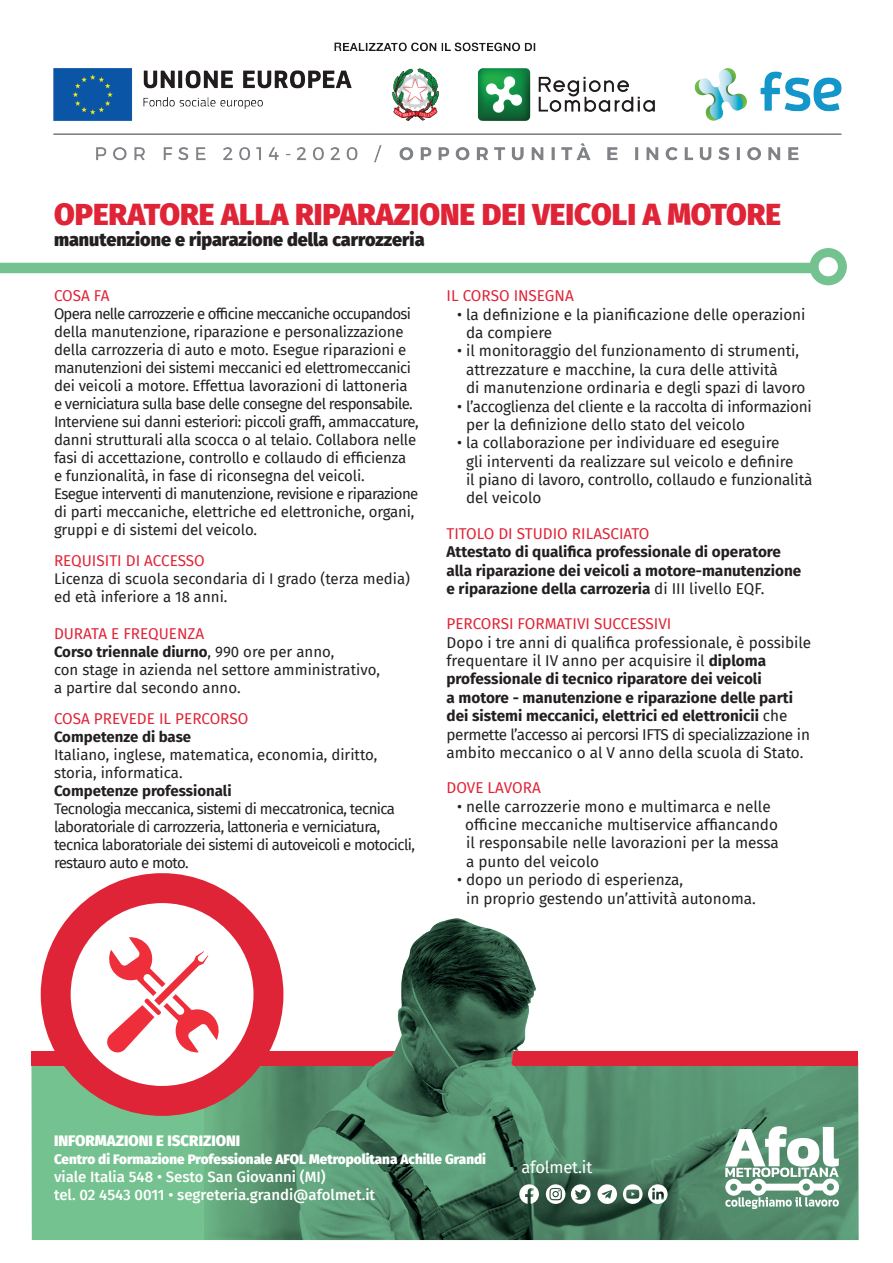
<style>
.page{position:relative;width:893px;height:1263px;background:#fff}
.page>*{position:absolute;margin:0;border:0;box-sizing:border-box;transform-origin:0 0}
.t1{font:900 30px "Fira Sans";color:#e02437}
.t2{font:900 18px "Fira Sans";color:#231f20}
.t3{font:16.5px "Fira Sans";letter-spacing:-.01em;color:#fff}
.t4{font:15.3px/18.3px "Fira Sans";color:#231f20}
.t5{font:15.3px "Fira Sans";color:#e02437}
.t6{font:700 15.3px/18.3px "Fira Sans";color:#231f20}
.t7{font:15.3px/18.3px "Fira Sans";letter-spacing:-.02em;color:#231f20}
.t8{font:15px/18px "Fira Sans";letter-spacing:-.025em;color:#231f20}
.t9{font:15px/18px "Fira Sans";color:#231f20}
.t10{font:500 15px/18px "Fira Sans";color:#fff}
.t11{font:700 15px "Fira Sans";color:#231f20}
.t12{font:900 15px "Fira Sans";color:#fff}
.t13{font:900 13.5px "Fira Sans";color:#fff}
.s1{font-weight:700}
.s2{font-weight:400}
</style>
<div class="page">
<img style="left:53px;top:42px;width:789px;height:121px">
<div style="left:31px;top:1060px;width:827px;height:180px;background:#74c28f"></div>
<img style="left:204px;top:1065px;width:654px;height:175px">
<svg style="left:725px;top:1126px;width:114px;height:83px;background:#a7c4b4"></svg>
<div style="left:31px;top:1051px;width:827px;height:14px;background:#e02437"></div>
<svg style="left:56px;top:888px;width:212px;height:213px"></svg>
<div style="left:41px;top:873px;width:242px;height:243px;border:30px solid #e02437;border-radius:50%"></div>
<img style="left:279px;top:918px;width:410px;height:248px">
<svg style="left:106px;top:937px;width:114px;height:116px"></svg>
<div style="left:0;top:263px;width:812px;height:10px;background:#74c28f"></div>
<div style="left:810px;top:248px;width:37px;height:37px;border:9px solid #74c28f;border-radius:50%"></div>
<svg style="left:519px;top:1184px;width:20px;height:20px"></svg>
<svg style="left:546px;top:1184px;width:19px;height:20px"></svg>
<svg style="left:571px;top:1184px;width:19px;height:20px"></svg>
<svg style="left:623px;top:1184px;width:45px;height:20px"></svg>
<svg style="left:597px;top:1184px;width:20px;height:20px"></svg>
<h1 class="t1" style="left:54px;top:187px;width:729px">OPERATORE ALLA RIPARAZIONE DEI VEICOLI A MOTORE</h1>
<p class="t2" style="left:54px;top:224px;width:372px">manutenzione e riparazione della carrozzeria</p>
<p class="t5" style="left:54px;top:284px;width:57px">COSA FA</p>
<p class="t8" style="left:54px;top:305px;width:366px">Opera nelle carrozzerie e officine meccaniche occupandosi della manutenzione, riparazione e personalizzazione della carrozzeria di auto e moto. Esegue riparazioni e manutenzioni dei sistemi meccanici ed elettromeccanici dei veicoli a motore. Effettua lavorazioni di lattoneria e verniciatura sulla base delle consegne del responsabile.<br>Interviene sui danni esteriori: piccoli graffi, ammaccature, danni strutturali alla scocca o al telaio. Collabora nelle fasi di accettazione, controllo e collaudo di efficienza<br>e funzionalità, in fase di riconsegna del veicoli.<br>Esegue interventi di manutenzione, revisione e riparazione di parti meccaniche, elettriche ed elettroniche, organi, gruppi e di sistemi del veicolo.</p>
<p class="t5" style="left:54px;top:549px;width:152px">REQUISITI DI ACCESSO</p>
<p class="t9" style="left:54px;top:570px;width:358px">Licenza di scuola secondaria di I grado (terza media) ed età inferiore a 18 anni.</p>
<p class="t5" style="left:54px;top:622px;width:152px">DURATA E FREQUENZA</p>
<p class="t9" style="left:54px;top:642px;width:327px"><span class="s1">Corso triennale diurno</span>, 990 ore per anno,<br>con stage in azienda nel settore amministrativo, a partire dal secondo anno.</p>
<p class="t5" style="left:54px;top:707px;width:196px">COSA PREVEDE IL PERCORSO</p>
<p class="t11" style="left:54px;top:724px;width:139px">Competenze di base</p>
<p class="t9" style="left:54px;top:745px;width:325px">Italiano, inglese, matematica, economia, diritto, storia, informatica.</p>
<p class="t11" style="left:54px;top:778px;width:179px">Competenze professionali</p>
<p class="t8" style="left:54px;top:799px;width:363px">Tecnologia meccanica, sistemi di meccatronica, tecnica laboratoriale di carrozzeria, lattoneria e verniciatura, tecnica laboratoriale dei sistemi di autoveicoli e motocicli, restauro auto e moto.</p>
<p class="t5" style="left:446px;top:284px;width:129px">IL CORSO INSEGNA</p>
<p class="t4" style="left:466px;top:305px;width:341px;text-indent:-9px">• la definizione e la pianificazione delle operazioni da compiere</p>
<p class="t4" style="left:466px;top:342px;width:341px;text-indent:-9px">• il monitoraggio del funzionamento di strumenti, attrezzature e macchine, la cura delle attività<br>di manutenzione ordinaria e degli spazi di lavoro</p>
<p class="t7" style="left:466px;top:397px;width:347px;text-indent:-9px">• l’accoglienza del cliente e la raccolta di informazioni per la definizione dello stato del veicolo</p>
<p class="t4" style="left:466px;top:433px;width:348px;text-indent:-9px">• la collaborazione per individuare ed eseguire<br>gli interventi da realizzare sul veicolo e definire<br>il piano di lavoro, controllo, collaudo e funzionalità del veicolo</p>
<p class="t5" style="left:446px;top:522px;width:204px">TITOLO DI STUDIO RILASCIATO</p>
<p class="t6" style="left:446px;top:542px;width:356px">Attestato di qualifica professionale di operatore alla riparazione dei veicoli a motore-manutenzione e riparazione della carrozeria <span class="s2">di III livello EQF.</span></p>
<p class="t5" style="left:446px;top:612px;width:226px">PERCORSI FORMATIVI SUCCESSIVI</p>
<p class="t4" style="left:446px;top:633px;width:366px">Dopo i tre anni di qualifica professionale, è possibile frequentare il IV anno per acquisire il <span class="s1">diploma professionale di tecnico riparatore dei veicoli<br>a motore - manutenzione e riparazione delle parti dei sistemi meccanici, elettrici ed elettronicii</span> che permette l’accesso ai percorsi IFTS di specializzazione in ambito meccanico o al V anno della scuola di Stato.</p>
<p class="t5" style="left:446px;top:776px;width:96px">DOVE LAVORA</p>
<p class="t4" style="left:465px;top:797px;width:315px;text-indent:-8px">• nelle carrozzerie mono e multimarca e nelle officine meccaniche multiservice affiancando il responsabile nelle lavorazioni per la messa a punto del veicolo</p>
<p class="t4" style="left:466px;top:870px;width:291px;text-indent:-9px">• dopo un periodo di esperienza,<br>in proprio gestendo un’attività autonoma.</p>
<p class="t12" style="left:54px;top:1127px;width:188px">INFORMAZIONI E ISCRIZIONI</p>
<p class="t13" style="left:54px;top:1147px;width:433px">Centro di Formazione Professionale AFOL Metropolitana Achille Grandi</p>
<p class="t10" style="left:54px;top:1166px;width:323px">viale Italia 548 • Sesto San Giovanni (MI)<br>tel. 02 4543 0011 • segreteria.grandi@afolmet.it</p>
<p class="t3" style="left:521px;top:1155px;width:73px">afolmet.it</p>
</div>
